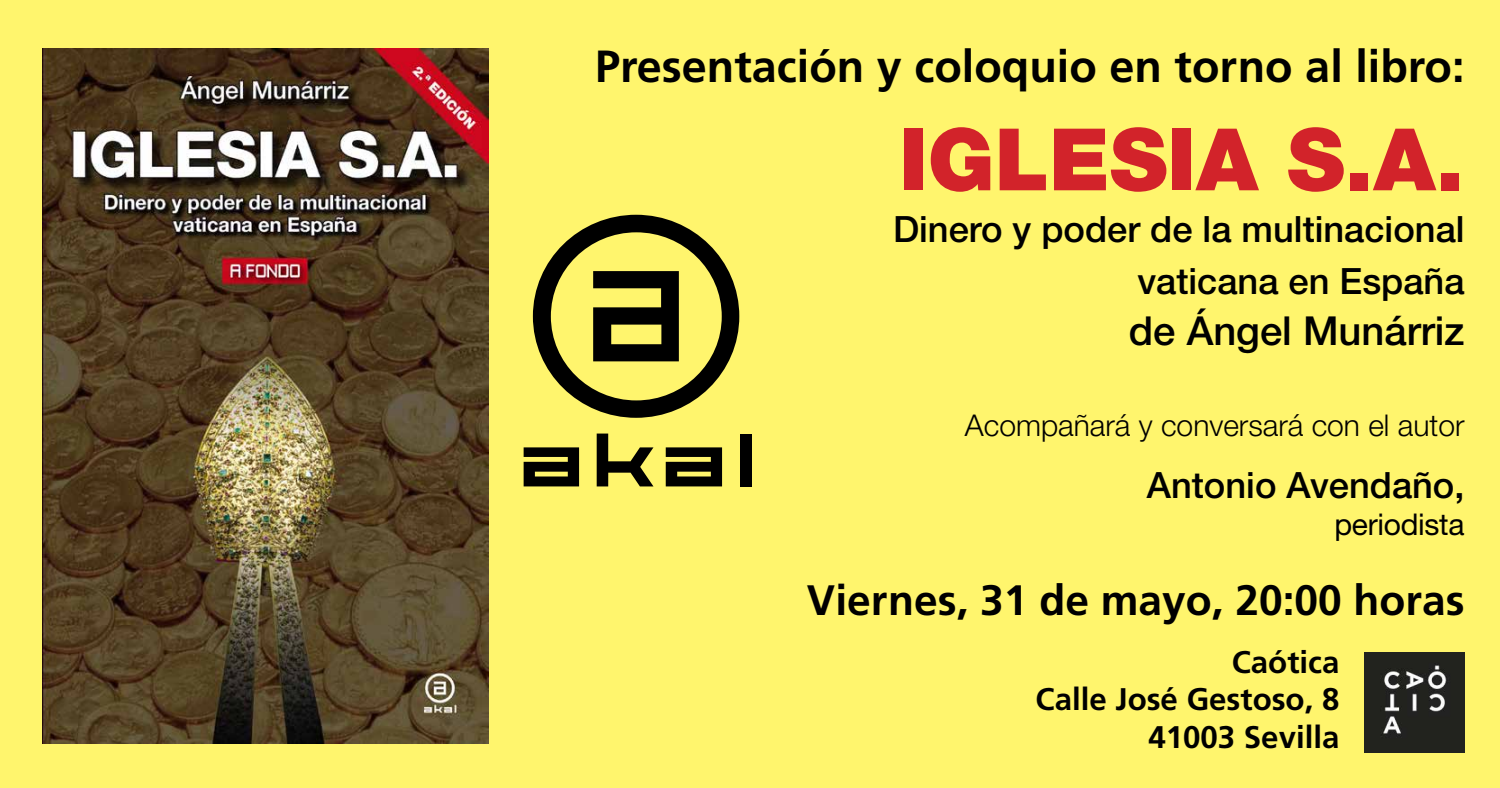
<style>
.page{position:relative;width:1500px;height:788px;background:#fff56d}
.page>*{position:absolute;margin:0;border:0;box-sizing:border-box;transform-origin:0 0}
.t1{font:900 86.25px "Helvetica Neue LT Std";color:#d2232a}
.t2{font:700 45px "Frutiger LT Std";color:#000}
.t3{font:700 42.5px "Frutiger LT Std";color:#000}
.t4{font:500 40px "Helvetica Neue LT Std";color:#000}
.t5{font:500 36.25px/51.6px "Helvetica Neue LT Std";color:#000;text-align:right}
.t6{font:700 31.25px/37.5px "Frutiger LT Std";color:#000;text-align:right}
.t7{font:300 30px "Helvetica Neue LT Std";color:#000}
.t8{font:30px "Helvetica Neue LT Std";letter-spacing:-.01em;color:#000}
</style>
<div class="page">
<img style="left:1365px;top:652px;width:100px;height:100px">
<img style="left:43px;top:48px;width:445px;height:695px">
<svg style="left:524px;top:447px;width:55px;height:39px;background:#2e2c13"></svg>
<svg style="left:597px;top:433px;width:56px;height:53px;background:#8b863b"></svg>
<svg style="left:666px;top:447px;width:56px;height:39px;background:#2f2d14"></svg>
<div style="left:740px;top:433px;width:11px;height:53px;background:#000"></div>
<svg style="left:533px;top:215px;width:206px;height:203px;background:#9e9843"></svg>
<p class="t2" style="left:595px;top:40px;width:871px">Presentación y coloquio en torno al libro:</p>
<h1 class="t1" style="left:899px;top:108px;width:567px">IGLESIA S.A.</h1>
<p class="t5" style="left:893px;top:203px;width:573px">Dinero y poder de la multinacional vaticana en España</p>
<p class="t4" style="left:1129px;top:307px;width:337px">de Ángel Munárriz</p>
<p class="t7" style="left:965px;top:406px;width:501px">Acompañará y conversará con el autor</p>
<p class="t5" style="left:1147px;top:459px;width:319px">Antonio Avendaño,</p>
<p class="t8" style="left:1334px;top:507px;width:132px">periodista</p>
<p class="t3" style="left:807px;top:575px;width:659px">Viernes, 31 de mayo, 20:00 horas</p>
<p class="t6" style="left:1036px;top:643px;width:305px">Caótica<br>Calle José Gestoso, 8<br>41003 Sevilla</p>
</div>
